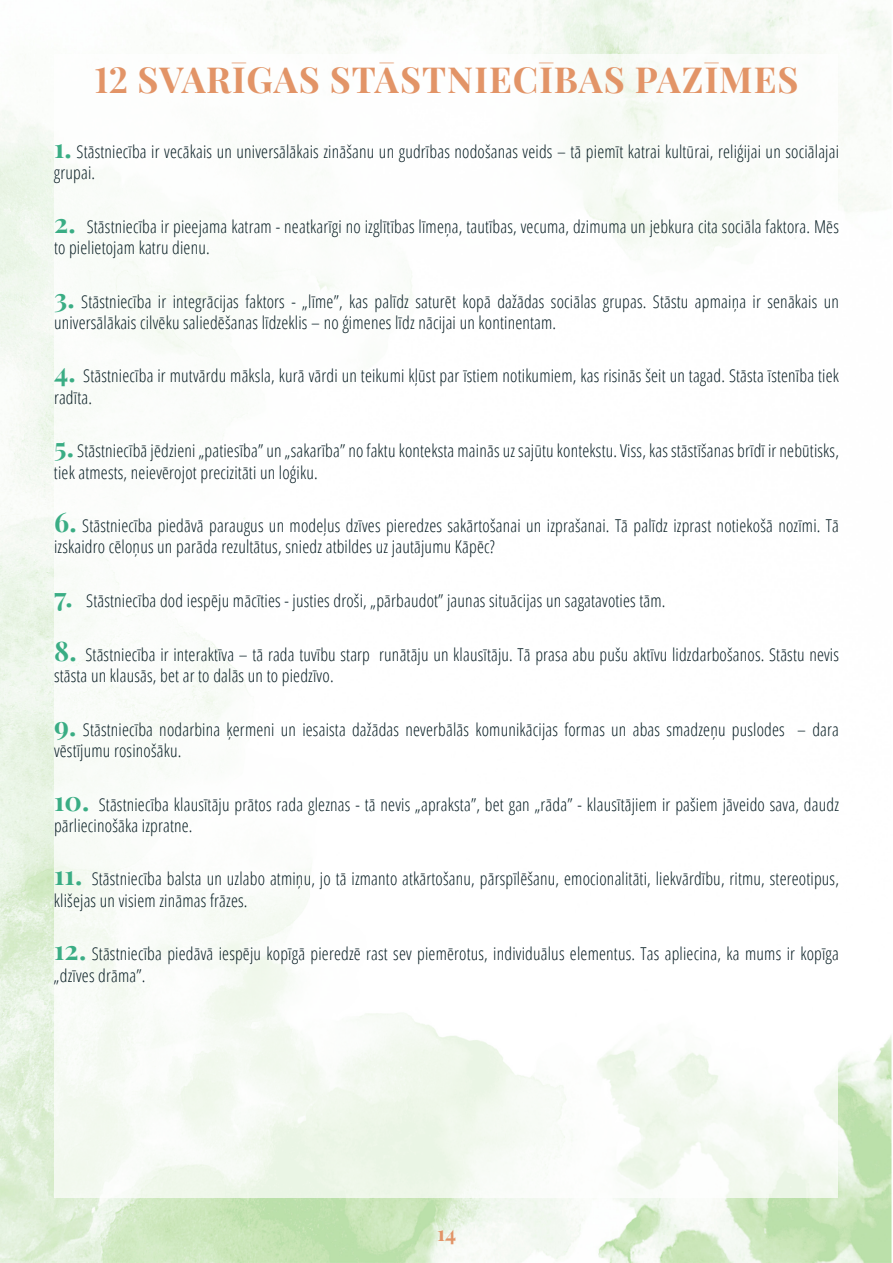
<style>
.page{position:relative;width:893px;height:1263px;background:#fff}
.page>*{position:absolute;margin:0;border:0;box-sizing:border-box;transform-origin:0 0}
.t1{font:700 36px "Playfair Display";letter-spacing:.03em;color:#e29467}
.t2{font:700 21px "Playfair Display";color:#e29467}
.t3{font:300 17.7px/21.3px "Open Sans Condensed";letter-spacing:.01em;color:#081e24}
.s1{font-family:"Playfair Display";font-weight:700;font-size:27px;color:#3aad84}
</style>
<div class="page">
<img style="left:0;top:0;width:892px;height:1263px">
<div style="left:54px;top:54px;width:783px;height:1144px;background:#fff"></div>
<h1 class="t1" style="left:94px;top:51px;width:706px">12 SVARĪGAS STĀSTNIECĪBAS PAZĪMES</h1>
<p class="t3" style="left:54px;top:140px;width:787px"><span class="s1">1.</span> Stāstniecība ir vecākais un universālākais zināšanu un gudrības nodošanas veids – tā piemīt katrai kultūrai, reliģijai un sociālajai grupai.</p>
<p class="t3" style="left:54px;top:215px;width:786px"><span class="s1">2.</span> Stāstniecība ir pieejama katram - neatkarīgi no izglītības līmeņa, tautības, vecuma, dzimuma un jebkura cita sociāla faktora. Mēs to pielietojam katru dienu.</p>
<p class="t3" style="left:54px;top:290px;width:786px"><span class="s1">3.</span> Stāstniecība ir integrācijas faktors - „līme”, kas palīdz saturēt kopā dažādas sociālas grupas. Stāstu apmaiņa ir senākais un universālākais cilvēku saliedēšanas līdzeklis – no ģimenes līdz nācijai un kontinentam.</p>
<p class="t3" style="left:54px;top:365px;width:786px"><span class="s1">4.</span> Stāstniecība ir mutvārdu māksla, kurā vārdi un teikumi kļūst par īstiem notikumiem, kas risinās šeit un tagad. Stāsta īstenība tiek radīta.</p>
<p class="t3" style="left:54px;top:440px;width:786px"><span class="s1">5.</span> Stāstniecībā jēdzieni „patiesība” un „sakarība” no faktu konteksta mainās uz sajūtu kontekstu. Viss, kas stāstīšanas brīdī ir nebūtisks, tiek atmests, neievērojot precizitāti un loģiku.</p>
<p class="t3" style="left:54px;top:515px;width:786px"><span class="s1">6.</span> Stāstniecība piedāvā paraugus un modeļus dzīves pieredzes sakārtošanai un izprašanai. Tā palīdz izprast notiekošā nozīmi. Tā izskaidro cēloņus un parāda rezultātus, sniedz atbildes uz jautājumu Kāpēc?</p>
<p class="t3" style="left:54px;top:589px;width:613px"><span class="s1">7.</span> Stāstniecība dod iespēju mācīties - justies droši, „pārbaudot” jaunas situācijas un sagatavoties tām.</p>
<p class="t3" style="left:54px;top:643px;width:786px"><span class="s1">8.</span> Stāstniecība ir interaktīva – tā rada tuvību starp runātāju un klausītāju. Tā prasa abu pušu aktīvu lidzdarbošanos. Stāstu nevis stāsta un klausās, bet ar to dalās un to piedzīvo.</p>
<p class="t3" style="left:54px;top:718px;width:786px"><span class="s1">9.</span> Stāstniecība nodarbina ķermeni un iesaista dažādas neverbālās komunikācijas formas un abas smadzeņu puslodes – dara vēstījumu rosinošāku.</p>
<p class="t3" style="left:54px;top:793px;width:786px"><span class="s1">10.</span> Stāstniecība klausītāju prātos rada gleznas - tā nevis „apraksta”, bet gan „rāda” - klausītājiem ir pašiem jāveido sava, daudz pārliecinošāka izpratne.</p>
<p class="t3" style="left:54px;top:868px;width:786px"><span class="s1">11.</span> Stāstniecība balsta un uzlabo atmiņu, jo tā izmanto atkārtošanu, pārspīlēšanu, emocionalitāti, liekvārdību, ritmu, stereotipus, klišejas un visiem zināmas frāzes.</p>
<p class="t3" style="left:54px;top:943px;width:786px"><span class="s1">12.</span> Stāstniecība piedāvā iespēju kopīgā pieredzē rast sev piemērotus, individuālus elementus. Tas apliecina, ka mums ir kopīga „dzīves drāma”.</p>
<p class="t2" style="left:437px;top:1217px;width:21px">14</p>
</div>
